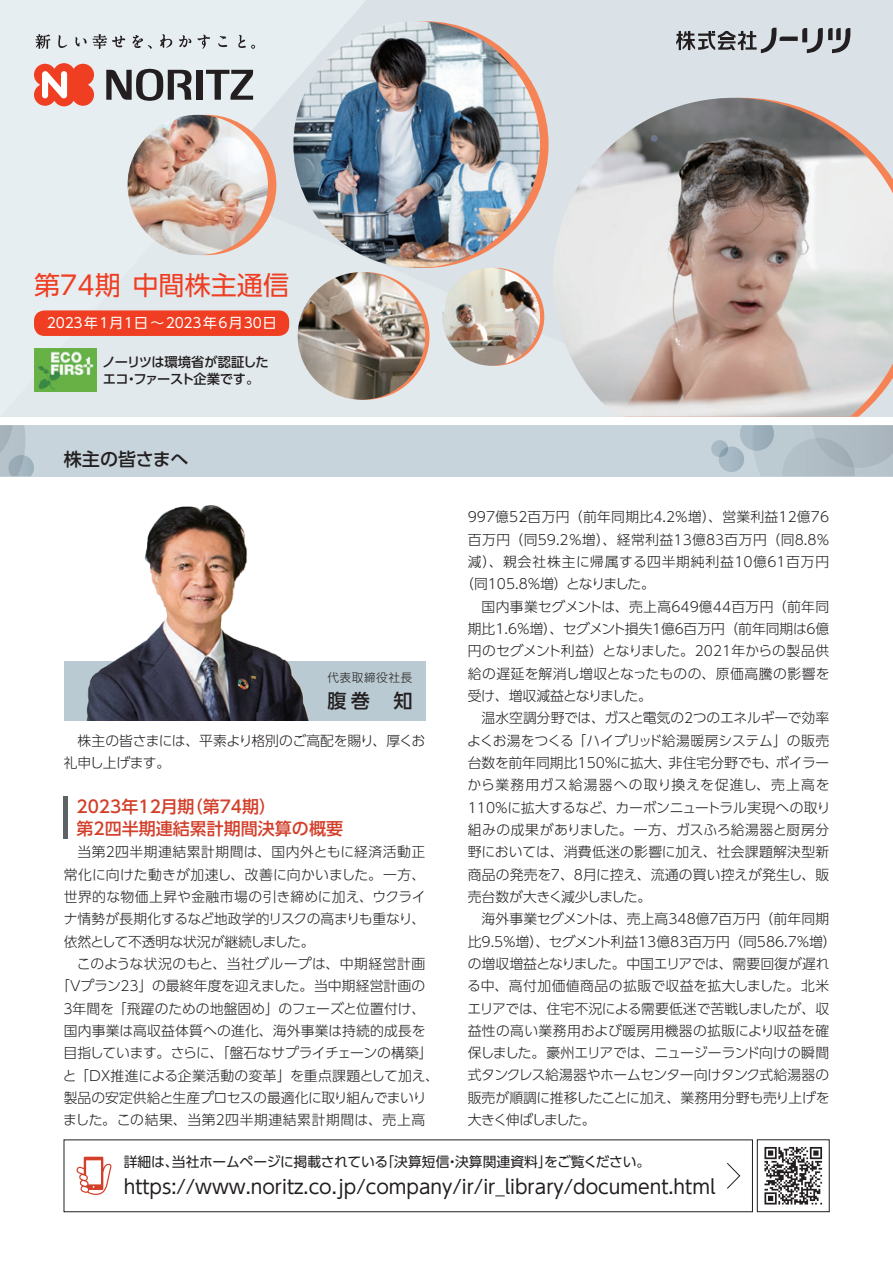
<style>
.page{position:relative;width:893px;height:1263px;background:#fff}
.page>*{position:absolute;margin:0;border:0;box-sizing:border-box;transform-origin:0 0}
.t1{font:26.1px "UD Shin Go Pro";letter-spacing:.005em;color:#ef3e22}
.t2{font:19.2px "UD Shin Go Pro";color:#231f20}
.t3{font:500 19.2px "UD Shin Go Pro";color:#231f20}
.t4{font:500 18px "UD Shin Go Pro";letter-spacing:-.01em;color:#231f20}
.t5{font:500 16.95px/22.4px "UD Shin Go Pro";color:#d23f2a}
.t6{font:300 13.8px/22.4px "UD Shin Go Pro";color:#231f20;text-align:justify}
.t7{font:300 13.8px "UD Shin Go Pro";letter-spacing:-.025em;color:#231f20}
.t8{font:300 13.8px "UD Shin Go Pro";letter-spacing:-.02em;color:#231f20}
.t9{font:300 13.8px "UD Shin Go Pro";letter-spacing:.04em;color:#231f20}
.t10{font:300 13.8px "UD Shin Go Pro";letter-spacing:.06em;color:#231f20}
.t11{font:300 13.8px "UD Shin Go Pro";letter-spacing:.035em;color:#231f20}
.t12{font:13.8px "UD Shin Go Pro";letter-spacing:-.02em;color:#231f20}
.t13{font:300 13.8px/22.4px "UD Shin Go Pro";letter-spacing:-.03em;color:#231f20}
.t14{font:300 13.8px "UD Shin Go Pro";letter-spacing:-.055em;color:#231f20}
.t15{font:300 13.8px "UD Shin Go Pro";letter-spacing:-.035em;color:#231f20}
.t16{font:300 13.8px "UD Shin Go Pro";letter-spacing:.02em;color:#231f20}
.t17{font:300 13.8px "UD Shin Go Pro";letter-spacing:.025em;color:#231f20}
.t18{font:300 13.8px "UD Shin Go Pro";letter-spacing:.03em;color:#231f20}
.t19{font:13.8px "UD Shin Go Pro";letter-spacing:.065em;color:#fff}
.t20{font:300 13.8px "UD Shin Go Pro";letter-spacing:-.085em;color:#231f20}
.t21{font:300 13.8px "UD Shin Go Pro";letter-spacing:-.07em;color:#231f20}
.t22{font:300 13.8px "UD Shin Go Pro";letter-spacing:-.06em;color:#231f20}
.t23{font:300 13.8px "UD Shin Go Pro";letter-spacing:-.105em;color:#231f20}
.t24{font:500 13.35px/17px "UD Shin Go Pro";letter-spacing:-.045em;color:#231f20}
.t25{font:300 11.7px "UD Shin Go Pro";letter-spacing:.045em;color:#231f20}
</style>
<div class="page">
<div style="left:0;top:0;width:893px;height:417px;background:#dae2e7"></div>
<div style="left:0;top:0;width:366px;height:416px;background:#e7eef1"></div>
<svg style="left:302px;top:21px;width:247px;height:247px;background:#f28a60"></svg>
<img style="left:293px;top:21px;width:247px;height:247px;border-radius:123px">
<img style="left:553px;top:98px;width:340px;height:319px">
<div style="left:136px;top:115px;width:140px;height:140px;background:#f58355;border-radius:50%"></div>
<img style="left:128px;top:115px;width:140px;height:140px;border-radius:70px">
<svg style="left:302px;top:272px;width:127px;height:128px"></svg>
<img style="left:298px;top:272px;width:127px;height:128px;border-radius:64px">
<svg style="left:446px;top:268px;width:98px;height:98px"></svg>
<img style="left:442px;top:268px;width:98px;height:98px;border-radius:49px">
<svg style="left:35px;top:34px;width:15px;height:15px"></svg>
<svg style="left:58px;top:35px;width:9px;height:13px"></svg>
<svg style="left:75px;top:34px;width:50px;height:15px"></svg>
<svg style="left:133px;top:35px;width:19px;height:14px"></svg>
<svg style="left:160px;top:34px;width:12px;height:14px"></svg>
<svg style="left:179px;top:35px;width:12px;height:12px"></svg>
<svg style="left:197px;top:35px;width:13px;height:14px"></svg>
<svg style="left:218px;top:36px;width:9px;height:11px"></svg>
<svg style="left:238px;top:35px;width:17px;height:14px"></svg>
<svg style="left:34px;top:63px;width:60px;height:43px;background:#f07562"></svg>
<svg style="left:106px;top:69px;width:86px;height:32px"></svg>
<div style="left:197px;top:70px;width:6px;height:30px;background:#231f20"></div>
<svg style="left:206px;top:70px;width:47px;height:30px"></svg>
<div style="left:0;top:425px;width:893px;height:51px;background:#c7d4db"></div>
<div style="left:711px;top:440px;width:17px;height:17px;background:#a7bac5;border-radius:50%"></div>
<svg style="left:719px;top:446px;width:25px;height:26px"></svg>
<svg style="left:0;top:425px;width:34px;height:51px"></svg>
<svg style="left:740px;top:425px;width:153px;height:51px"></svg>
<svg style="left:676px;top:28px;width:174px;height:25px"></svg>
<div style="left:64px;top:1140px;width:689px;height:72px;border:1px solid #231f20"></div>
<svg style="left:764px;top:1147px;width:58px;height:57px"></svg>
<div style="left:757px;top:1139px;width:72px;height:73px;border:1px solid #231f20"></div>
<svg style="left:727px;top:1163px;width:13px;height:26px"></svg>
<svg style="left:77px;top:1157px;width:34px;height:38px"></svg>
<img style="left:34px;top:349px;width:62px;height:43px">
<div style="left:34px;top:310px;width:255px;height:26px;background:#ef3e22;border-radius:10px"></div>
<div style="left:64px;top:661px;width:361px;height:60px;background:#bacad2"></div>
<img style="left:86px;top:505px;width:223px;height:216px">
<hr style="left:64px;top:796px;width:4px;height:43px;background:#5d6266">
<h1 class="t1" style="left:34px;top:264px;width:257px">第74期 中間株主通信</h1>
<p class="t19" style="left:47px;top:312px;width:232px">2023年1月1日〜2023年6月30日</p>
<p class="t24" style="left:102px;top:353px;width:168px">ノーリツは環境省が認証したエコ・ファースト企業です。</p>
<h3 class="t4" style="left:64px;top:444px;width:126px">株主の皆さまへ</h3>
<p class="t25" style="left:327px;top:668px;width:87px">代表取締役社長</p>
<h2 class="t3" style="left:327px;top:685px;width:87px">腹巻　知</h2>
<p class="t13" style="left:64px;top:729px;width:363px;text-indent:14px">株主の皆さまには、平素より格別のご高配を賜り、厚くお礼申し上げます。</p>
<p class="t5" style="left:77px;top:794px;width:268px">2023年12月期（第74期）　<br>第2四半期連結累計期間決算の概要</p>
<p class="t6" style="left:64px;top:840px;width:363px;text-indent:14px">当第２四半期連結累計期間は、国内外ともに経済活動正常化に向けた動きが加速し、改善に向かいました。一方、世界的な物価上昇や金融市場の引き締めに加え、ウクライナ情勢が長期化するなど地政学的リスクの高まりも重なり、依然として不透明な状況が継続しました。</p>
<p class="t18" style="left:77px;top:952px;width:350px">このような状況のもと、当社グループは、中期経営計画</p>
<p class="t6" style="left:56px;top:974px;width:371px">「Ｖプラン23」の最終年度を迎えました。当中期経営計画の</p>
<p class="t6" style="left:61px;top:997px;width:366px">３年間を「飛躍のための地盤固め」のフェーズと位置付け、</p>
<p class="t6" style="left:64px;top:1019px;width:363px">国内事業は高収益体質への進化、海外事業は持続的成長を</p>
<p class="t7" style="left:64px;top:1042px;width:371px">目指しています。さらに、「盤石なサプライチェーンの構築」</p>
<p class="t6" style="left:63px;top:1064px;width:378px">と「ＤＸ推進による企業活動の変革」を重点課題として加え、</p>
<p class="t8" style="left:64px;top:1086px;width:364px">製品の安定供給と生産プロセスの最適化に取り組んでまいり</p>
<p class="t9" style="left:63px;top:1109px;width:363px">ました。この結果、当第２四半期連結累計期間は、売上高</p>
<p class="t6" style="left:468px;top:505px;width:363px">997億52百万円（前年同期比4.2％増）、営業利益12億76</p>
<p class="t6" style="left:468px;top:528px;width:364px">百万円（同59.2％増）、経常利益13億83百万円（同8.8％</p>
<p class="t10" style="left:468px;top:551px;width:363px">減）、親会社株主に帰属する四半期純利益10億61百万円</p>
<p class="t20" style="left:460px;top:573px;width:196px">（同105.8％増）となりました。</p>
<p class="t6" style="left:482px;top:595px;width:349px">国内事業セグメントは、売上高649億44百万円（前年同</p>
<p class="t14" style="left:468px;top:618px;width:363px">期比1.6％増）、セグメント損失１億６百万円（前年同期は６億</p>
<p class="t6" style="left:468px;top:639px;width:363px">円のセグメント利益）となりました。2021年からの製品供</p>
<p class="t11" style="left:468px;top:662px;width:363px">給の遅延を解消し増収となったものの、原価高騰の影響を</p>
<p class="t21" style="left:468px;top:685px;width:186px">受け、増収減益となりました。</p>
<p class="t8" style="left:482px;top:707px;width:349px">温水空調分野では、ガスと電気の２つのエネルギーで効率</p>
<p class="t6" style="left:467px;top:729px;width:363px">よくお湯をつくる「ハイブリッド給湯暖房システム」の販売</p>
<p class="t6" style="left:468px;top:751px;width:363px">台数を前年同期比150％に拡大、非住宅分野でも、ボイラー</p>
<p class="t10" style="left:467px;top:774px;width:364px">から業務用ガス給湯器への取り換えを促進し、売上高を</p>
<p class="t6" style="left:468px;top:796px;width:364px">110％に拡大するなど、カーボンニュートラル実現への取り</p>
<p class="t9" style="left:468px;top:818px;width:363px">組みの成果がありました。一方、ガスふろ給湯器と厨房分</p>
<p class="t16" style="left:468px;top:841px;width:363px">野においては、消費低迷の影響に加え、社会課題解決型新</p>
<p class="t6" style="left:468px;top:863px;width:363px">商品の発売を7、8月に控え、流通の買い控えが発生し、販</p>
<p class="t22" style="left:468px;top:885px;width:185px">売台数が大きく減少しました。</p>
<p class="t6" style="left:482px;top:907px;width:349px">海外事業セグメントは、売上高348億７百万円（前年同期</p>
<p class="t6" style="left:468px;top:930px;width:370px">比9.5％増）、セグメント利益13億83百万円（同586.7％増）</p>
<p class="t6" style="left:468px;top:952px;width:363px">の増収増益となりました。中国エリアでは、需要回復が遅れ</p>
<p class="t11" style="left:467px;top:975px;width:363px">る中、高付加価値商品の拡販で収益を拡大しました。北米</p>
<p class="t7" style="left:467px;top:997px;width:363px">エリアでは、住宅不況による需要低迷で苦戦しましたが、収</p>
<p class="t17" style="left:468px;top:1019px;width:363px">益性の高い業務用および暖房用機器の拡販により収益を確</p>
<p class="t15" style="left:468px;top:1042px;width:363px">保しました。豪州エリアでは、ニュージーランド向けの瞬間</p>
<p class="t7" style="left:468px;top:1064px;width:363px">式タンクレス給湯器やホームセンター向けタンク式給湯器の</p>
<p class="t6" style="left:468px;top:1086px;width:363px">販売が順調に推移したことに加え、業務用分野も売り上げを</p>
<p class="t23" style="left:468px;top:1109px;width:129px">大きく伸ばしました。</p>
<p class="t12" style="left:124px;top:1151px;width:528px">詳細は、当社ホームページに掲載されている「決算短信・決算関連資料」をご覧ください。</p>
<h2 class="t2" style="left:124px;top:1171px;width:593px">https://www.noritz.co.jp/company/ir/ir_library/document.html</h2>
</div>
